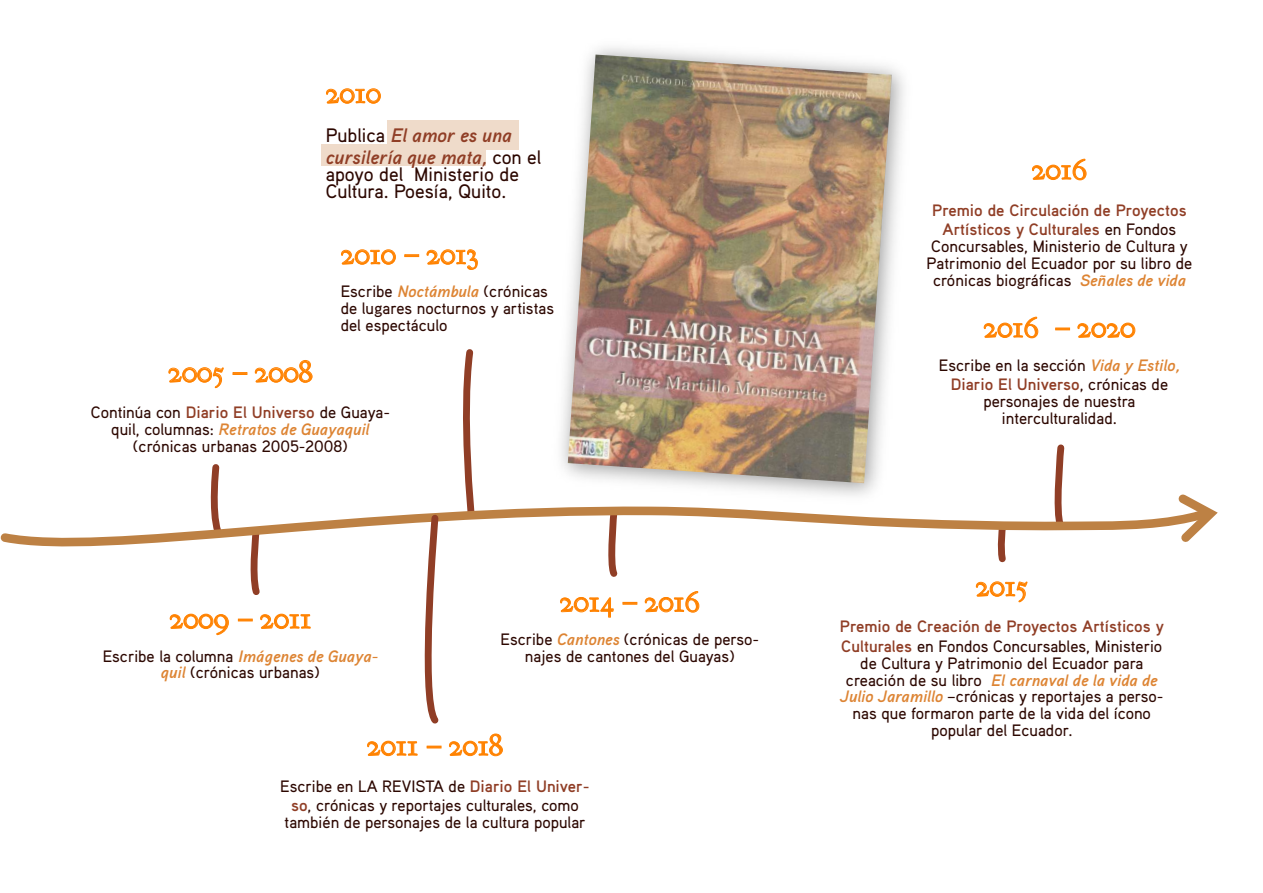
<style>
.page{position:relative;width:1263px;height:893px;background:#fff}
.page>*{position:absolute;margin:0;border:0;box-sizing:border-box;transform-origin:0 0}
.t1{font:31.5px "Goudy Bookletter 1911";color:#ff8200}
.t2{font:italic 700 19.5px/22.5px "Aaux Pro";color:#903e26}
.t3{font:500 19.5px/16.8px "Aaux Pro";color:#2c0700}
.t4{font:500 16.5px/16.8px "Aaux Pro";color:#2c0700;text-align:center}
.t5{font:700 16.5px/19.8px "Aaux Pro";color:#903e26}
.s1{font-weight:500;font-style:normal;color:#2c0700}
.s2{font-family:"Myriad Pro"}
.s3{font-weight:700;font-style:italic;color:#dd8433}
.s4{font-weight:700;color:#903e26}
.s5{font-weight:500;color:#2c0700}
</style>
<div class="page">
<div style="left:388px;top:120px;width:131px;height:30px;background:#efdbca"></div>
<div style="left:321px;top:144px;width:165px;height:22px;background:#efdbca"></div>
<svg style="left:210px;top:464px;width:10px;height:37px"></svg>
<svg style="left:1054px;top:444px;width:11px;height:57px"></svg>
<svg style="left:608px;top:557px;width:10px;height:20px"></svg>
<svg style="left:1178px;top:494px;width:18px;height:7px"></svg>
<svg style="left:250px;top:557px;width:10px;height:38px"></svg>
<svg style="left:998px;top:557px;width:8px;height:6px"></svg>
<svg style="left:0;top:501px;width:1218px;height:56px"></svg>
<img style="left:540px;top:47px;width:385px;height:468px">
<img style="left:568px;top:55px;width:324px;height:428px">
<svg style="left:983px;top:316px;width:55px;height:23px"></svg>
<svg style="left:1055px;top:328px;width:15px;height:2px"></svg>
<svg style="left:1077px;top:322px;width:58px;height:16px"></svg>
<svg style="left:168px;top:367px;width:56px;height:21px"></svg>
<div style="left:233px;top:372px;width:14px;height:3px;border:1px solid #ff8200"></div>
<svg style="left:255px;top:360px;width:58px;height:23px"></svg>
<svg style="left:367px;top:349px;width:136px;height:407px"></svg>
<svg style="left:169px;top:613px;width:60px;height:22px"></svg>
<svg style="left:238px;top:619px;width:15px;height:2px"></svg>
<svg style="left:260px;top:613px;width:51px;height:16px"></svg>
<svg style="left:326px;top:88px;width:55px;height:16px"></svg>
<svg style="left:341px;top:249px;width:55px;height:16px"></svg>
<div style="left:404px;top:254px;width:15px;height:3px;border:1px solid #ff8200"></div>
<svg style="left:426px;top:249px;width:52px;height:21px"></svg>
<svg style="left:560px;top:597px;width:54px;height:21px"></svg>
<div style="left:623px;top:602px;width:14px;height:3px;border:1px solid #ff8200"></div>
<svg style="left:644px;top:591px;width:56px;height:22px"></svg>
<svg style="left:976px;top:581px;width:52px;height:21px"></svg>
<svg style="left:1032px;top:158px;width:55px;height:23px"></svg>
<h1 class="t1" style="left:326px;top:72px;width:57px">2010</h1>
<p class="t2" style="left:326px;top:123px;width:217px"><span class="s1">Publica</span> El amor es una cursilería que mata, <span class="s1">con el</span></p>
<p class="t3" style="left:326px;top:165px;width:195px">apoyo del Ministerio de<br>Cultura. Poesía, Quito.</p>
<h1 class="t1" style="left:341px;top:233px;width:139px">2010 <span class="s2">–</span> 2013</h1>
<p class="t4" style="left:341px;top:283px;width:215px;text-align:left">Escribe <span class="s3">Noctámbula</span> (crónicas de lugares nocturnos y artistas del espectáculo</p>
<h1 class="t1" style="left:168px;top:351px;width:146px">2005 <span class="s2">–</span> 2008</h1>
<p class="t4" style="left:91px;top:403px;width:301px">Continúa con <span class="s4">Diario El Universo</span> de Guaya&shy;quil, columnas: <span class="s3">Retratos de Guayaquil </span>(crónicas urbanas 2005-2008)</p>
<h1 class="t1" style="left:169px;top:598px;width:144px">2009 <span class="s2">–</span> 2011</h1>
<p class="t4" style="left:103px;top:647px;width:277px">Escribe la columna <span class="s3">Imágenes de Guaya&shy;quil</span> (crónicas urbanas)</p>
<h1 class="t1" style="left:560px;top:581px;width:142px">2014 <span class="s2">–</span> 2016</h1>
<p class="t4" style="left:500px;top:630px;width:260px">Escribe <span class="s3">Cantones</span> (crónicas de perso&shy;najes de cantones del Guayas)</p>
<h1 class="t1" style="left:367px;top:725px;width:138px">2011 <span class="s2">–</span> 2018</h1>
<p class="t4" style="left:280px;top:775px;width:311px;line-height:19.8px">Escribe en LA REVISTA de <span class="s4">Diario El Univer&shy;so</span>, crónicas y reportajes culturales, como</p>
<p class="t4" style="left:285px;top:814px;width:302px">también de personajes de la cultura popular</p>
<h1 class="t1" style="left:1032px;top:149px;width:57px">2016</h1>
<p class="t5" style="left:932px;top:199px;width:256px;text-align:center">Premio de Circulación de Proyectos<br>Artísticos y Culturales <span class="s5">en Fondos</span></p>
<p class="t4" style="left:927px;top:238px;width:267px">Concursables, Ministerio de Cultura y<br>Patrimonio del Ecuador por su libro de crónicas biográficas <span class="s3">Señales de vida</span></p>
<h1 class="t1" style="left:983px;top:307px;width:154px">2016 <span class="s2">–</span> 2020</h1>
<p class="t4" style="left:939px;top:354px;width:242px;line-height:19.8px">Escribe en la sección <span class="s3">Vida y Estilo,<br></span><span class="s4">Diario El Universo</span>, crónicas de</p>
<p class="t4" style="left:983px;top:393px;width:154px">personajes de nuestra interculturalidad.</p>
<h1 class="t1" style="left:976px;top:565px;width:54px">2015</h1>
<p class="t5" style="left:840px;top:616px;width:326px">Premio de Creación de Proyectos Artísticos y<br>Culturales <span class="s5">en Fondos Concursables, Ministerio</span></p>
<p class="t4" style="left:840px;top:654px;width:325px">de Cultura y Patrimonio del Ecuador para creación de su libro <span class="s3">El carnaval de la vida de Julio Jaramillo</span> –crónicas y reportajes a perso&shy;nas que formaron parte de la vida del ícono popular del Ecuador.</p>
</div>
